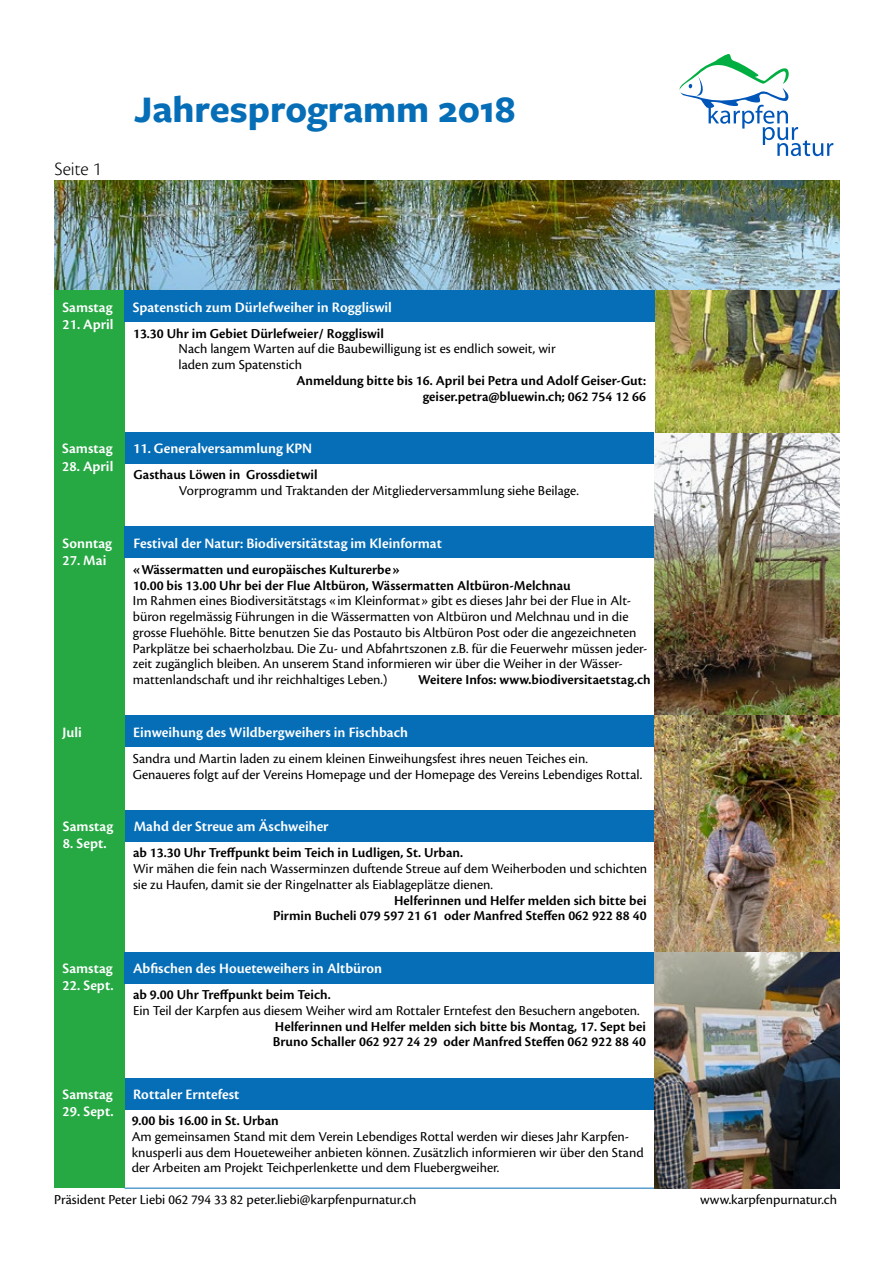
<style>
.page{position:relative;width:893px;height:1263px;background:#fff}
.page>*{position:absolute;margin:0;border:0;box-sizing:border-box;transform-origin:0 0}
.t1{font:700 39px "Freight Sans Pro";color:#066eb7}
.t2{font:300 19.5px "Cronos Pro";letter-spacing:-.01em;color:#000}
.t3{font:600 15px "Cronos Pro";color:#fff}
.t4{font:14.25px/15.8px "Cronos Pro";color:#000}
.t5{font:600 14.25px/15.8px "Cronos Pro";color:#000;text-align:right}
</style>
<div class="page">
<div style="left:54px;top:290px;width:71px;height:898px;background:#26a843"></div>
<hr style="left:125px;top:1188px;width:530px;height:1px;background:#066eb7">
<svg style="left:679px;top:54px;width:154px;height:102px"></svg>
<img style="left:54px;top:180px;width:786px;height:110px">
<div style="left:125px;top:526px;width:531px;height:32px;background:#066eb7"></div>
<div style="left:125px;top:716px;width:530px;height:31px;background:#066eb7"></div>
<div style="left:125px;top:432px;width:530px;height:32px;background:#066eb7"></div>
<div style="left:125px;top:810px;width:529px;height:32px;background:#066eb7"></div>
<div style="left:124px;top:290px;width:532px;height:32px;background:#066eb7"></div>
<div style="left:125px;top:952px;width:530px;height:31px;background:#066eb7"></div>
<div style="left:125px;top:1078px;width:529px;height:31px;background:#066eb7"></div>
<img style="left:655px;top:290px;width:185px;height:898px">
<h2 class="t2" style="left:54px;top:157px;width:49px">Seite 1</h2>
<h1 class="t1" style="left:134px;top:83px;width:383px">Jahresprogramm 2018</h1>
<p class="t3" style="left:62px;top:298px;width:52px">Samstag</p>
<p class="t3" style="left:62px;top:316px;width:53px">21. April</p>
<p class="t3" style="left:133px;top:298px;width:261px">Spatenstich zum Dürlefweiher in Roggliswil</p>
<p class="t5" style="left:133px;top:325px;width:252px">13.30 Uhr im Gebiet Dürlefweier/ Roggliswil</p>
<p class="t4" style="left:179px;top:341px;width:379px">Nach langem Warten auf die Baubewilligung ist es endlich soweit, wir laden zum Spatenstich</p>
<p class="t5" style="left:297px;top:373px;width:351px">Anmeldung bitte bis 16. April bei Petra und Adolf Geiser-Gut: geiser.petra@bluewin.ch; 062 754 12 66</p>
<p class="t3" style="left:62px;top:440px;width:52px">Samstag</p>
<p class="t3" style="left:62px;top:457px;width:53px">28. April</p>
<p class="t3" style="left:133px;top:440px;width:181px">11. Generalversammlung KPN</p>
<p class="t5" style="left:133px;top:467px;width:186px">Gasthaus Löwen in Grossdietwil</p>
<p class="t4" style="left:179px;top:483px;width:401px">Vorprogramm und Traktanden der Mitgliederversammlung siehe Beilage.</p>
<p class="t3" style="left:62px;top:535px;width:51px">Sonntag</p>
<p class="t3" style="left:62px;top:552px;width:45px">27. Mai</p>
<p class="t3" style="left:133px;top:535px;width:310px">Festival der Natur: Biodiversitätstag im Kleinformat</p>
<p class="t5" style="left:133px;top:562px;width:439px;text-align:left">«Wässermatten und europäisches Kulturerbe»<br>10.00 bis 13.00 Uhr bei der Flue Altbüron, Wässermatten Altbüron-Melchnau</p>
<p class="t4" style="left:133px;top:593px;width:516px">Im Rahmen eines Biodiversitätstags «im Kleinformat» gibt es dieses Jahr bei der Flue in Alt&shy;büron regelmässig Führungen in die Wässermatten von Altbüron und Melchnau und in die grosse Fluehöhle. Bitte benutzen Sie das Postauto bis Altbüron Post oder die angezeichneten Parkplätze bei schaerholzbau. Die Zu- und Abfahrtszonen z.B. für die Feuerwehr müssen jeder&shy;zeit zugänglich bleiben. An unserem Stand informieren wir über die Weiher in der Wässer&shy;mattenlandschaft und ihr reichhaltiges Leben.)</p>
<p class="t5" style="left:418px;top:672px;width:234px">Weitere Infos: www.biodiversitaetstag.ch</p>
<p class="t3" style="left:63px;top:724px;width:21px">Juli</p>
<p class="t3" style="left:133px;top:724px;width:276px">Einweihung des Wildbergweihers in Fischbach</p>
<p class="t4" style="left:133px;top:750px;width:511px">Sandra und Martin laden zu einem kleinen Einweihungsfest ihres neuen Teiches ein.<br>Genaueres folgt auf der Vereins Homepage und der Homepage des Vereins Lebendiges Rottal.</p>
<p class="t3" style="left:63px;top:818px;width:52px">Samstag</p>
<p class="t3" style="left:63px;top:835px;width:45px">8. Sept.</p>
<p class="t3" style="left:134px;top:818px;width:196px">Mahd der Streue am Äschweiher</p>
<p class="t5" style="left:133px;top:845px;width:332px">ab 13.30 Uhr Treffpunkt beim Teich in Ludligen, St. Urban.</p>
<p class="t4" style="left:133px;top:861px;width:516px">Wir mähen die fein nach Wasserminzen duftende Streue auf dem Weiherboden und schichten sie zu Haufen, damit sie der Ringelnatter als Eiablageplätze dienen.</p>
<p class="t5" style="left:273px;top:892px;width:375px">Helferinnen und Helfer melden sich bitte bei<br>Pirmin Bucheli 079 597 21 61 oder Manfred Steffen 062 922 88 40</p>
<p class="t3" style="left:63px;top:960px;width:52px">Samstag</p>
<p class="t3" style="left:63px;top:977px;width:53px">22. Sept.</p>
<p class="t3" style="left:133px;top:960px;width:251px">Abfischen des Houeteweihers in Altbüron</p>
<p class="t5" style="left:133px;top:987px;width:199px">ab 9.00 Uhr Treffpunkt beim Teich.</p>
<p class="t4" style="left:133px;top:1002px;width:508px">Ein Teil der Karpfen aus diesem Weiher wird am Rottaler Erntefest den Besuchern angeboten.</p>
<p class="t5" style="left:273px;top:1018px;width:375px;text-align:left">Helferinnen und Helfer melden sich bitte bis Montag, 17. Sept bei<br>Bruno Schaller 062 927 24 29 oder Manfred Steffen 062 922 88 40</p>
<p class="t3" style="left:63px;top:1086px;width:52px">Samstag</p>
<p class="t3" style="left:63px;top:1103px;width:53px">29. Sept.</p>
<p class="t3" style="left:133px;top:1086px;width:108px">Rottaler Erntefest</p>
<p class="t5" style="left:132px;top:1113px;width:149px">9.00 bis 16.00 in St. Urban</p>
<p class="t4" style="left:132px;top:1128px;width:513px">Am gemeinsamen Stand mit dem Verein Lebendiges Rottal werden wir dieses Jahr Karpfen&shy;knusperli aus dem Houeteweiher anbieten können. Zusätzlich informieren wir über den Stand der Arbeiten am Projekt Teichperlenkette und dem Fluebergweiher.</p>
<p class="t4" style="left:54px;top:1191px;width:364px">Präsident Peter Liebi 062 794 33 82 peter.liebi@karpfenpurnatur.ch</p>
<p class="t4" style="left:700px;top:1191px;width:138px">www.karpfenpurnatur.ch</p>
</div>
